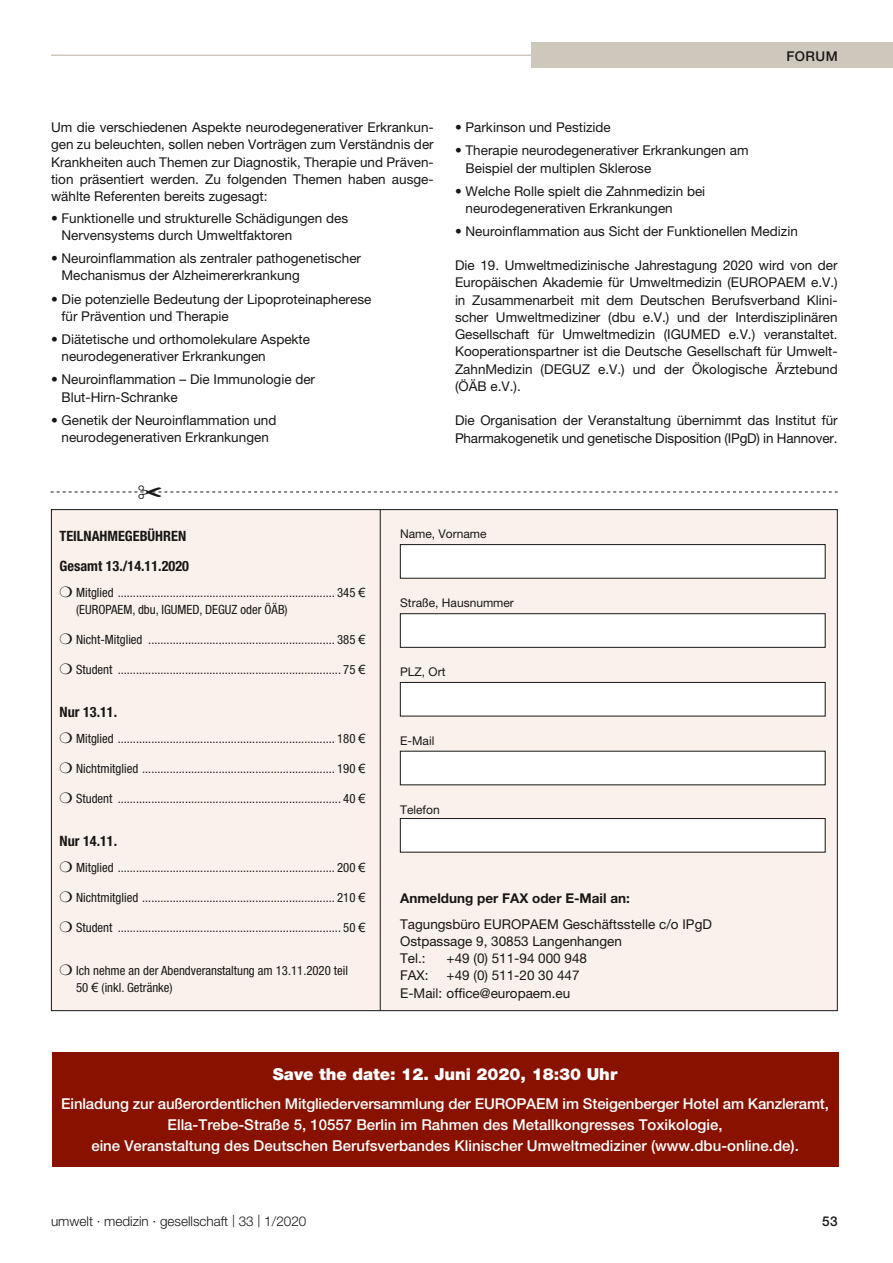
<style>
.page{position:relative;width:893px;height:1263px;background:#fff}
.page>*{position:absolute;margin:0;border:0;box-sizing:border-box;transform-origin:0 0}
.t1{font:900 16.5px "Helvetica Neue";color:#fff}
.t2{font:500 15px/21px "Helvetica Neue";color:#fff;text-align:center}
.t3{font:700 condensed 14.25px/30px "Helvetica Neue";color:#181716}
.t4{font:13.5px/17.2px "Helvetica Neue";color:#181716}
.t5{font:300 13.5px "Helvetica Neue";color:#181716}
.t6{font:700 13.5px "Helvetica Neue";color:#181716}
.t7{font:500 13.5px "Helvetica Neue";letter-spacing:.03em;color:#181716}
.t8{font:condensed 12.75px/17.2px "Helvetica Neue";color:#181716}
.t9{font:12px "Helvetica Neue";color:#181716}
.s1{font-family:"Arial";font-stretch:normal}
.s2{font-size:16.8px}
</style>
<div class="page">
<hr style="left:51px;top:55px;width:480px;height:1px;background:#cec7bb">
<div style="left:531px;top:43px;width:362px;height:25px;background:#cec7bb"></div>
<div style="left:52px;top:1052px;width:786px;height:115px;background:#891100"></div>
<div style="left:51px;top:510px;width:786px;height:501px;background:#faf1ed"></div>
<div style="left:400px;top:545px;width:425px;height:33px;background:#fff"></div>
<div style="left:400px;top:544px;width:425px;height:34px;border:1px solid #181716"></div>
<div style="left:400px;top:614px;width:425px;height:33px;background:#fff"></div>
<div style="left:400px;top:613px;width:425px;height:34px;border:1px solid #181716"></div>
<div style="left:400px;top:682px;width:425px;height:34px;background:#fff"></div>
<div style="left:400px;top:682px;width:425px;height:34px;border:1px solid #181716"></div>
<div style="left:400px;top:751px;width:425px;height:34px;background:#fff"></div>
<div style="left:400px;top:818px;width:425px;height:34px;background:#fff"></div>
<div style="left:400px;top:818px;width:425px;height:34px;border:1px solid #181716"></div>
<hr style="left:380px;top:509px;width:1px;height:502px;background:#181716">
<svg style="left:51px;top:491px;width:787px;height:2px"></svg>
<p class="t7" style="left:787px;top:48px;width:41px">Forum</p>
<p class="t4" style="left:51px;top:118px;width:384px;text-align:justify">Um die verschiedenen Aspekte neurodegenerativer Erkrankun&shy;gen zu beleuchten, sollen neben Vorträgen zum Verständnis der Krankheiten auch Themen zur Diagnostik, Therapie und Präven&shy;tion präsentiert werden. Zu folgenden Themen haben ausge&shy;wählte Referenten bereits zugesagt:</p>
<p class="t4" style="left:62px;top:209px;width:288px;text-indent:-11px">• Funktionelle und strukturelle Schädigungen des<br>Nervensystems durch Umweltfaktoren</p>
<p class="t4" style="left:62px;top:249px;width:301px;text-indent:-11px">• Neuroinflammation als zentraler pathogenetischer<br>Mechanismus der Alzheimererkrankung</p>
<p class="t4" style="left:62px;top:290px;width:311px;text-indent:-11px">• Die potenzielle Bedeutung der Lipoproteinapherese für Prävention und Therapie</p>
<p class="t4" style="left:62px;top:330px;width:250px;text-indent:-11px">• Diätetische und orthomolekulare Aspekte neurodegenerativer Erkrankungen</p>
<p class="t4" style="left:62px;top:371px;width:255px;text-indent:-11px">• Neuroinflammation – Die Immunologie der<br>Blut-Hirn-Schranke</p>
<p class="t4" style="left:51px;top:411px;width:227px;text-align:center">• Genetik der Neuroinflammation und neurodegenerativen Erkrankungen</p>
<p class="t4" style="left:455px;top:118px;width:157px">• Parkinson und Pestizide</p>
<p class="t4" style="left:465px;top:142px;width:285px;text-indent:-11px">• Therapie neurodegenerativer Erkrankungen am<br>Beispiel der multiplen Sklerose</p>
<p class="t4" style="left:465px;top:182px;width:241px;text-indent:-11px">• Welche Rolle spielt die Zahnmedizin bei neurodegenerativen Erkrankungen</p>
<p class="t4" style="left:455px;top:223px;width:344px">• Neuroinflammation aus Sicht der Funktionellen Medizin</p>
<p class="t4" style="left:455px;top:256px;width:384px;text-align:justify">Die 19. Umweltmedizinische Jahrestagung 2020 wird von der Europäischen Akademie für Umweltmedizin (EUROPAEM e.V.) in Zusammenarbeit mit dem Deutschen Berufsverband Klini&shy;scher Umweltmediziner (dbu e.V.) und der Interdisziplinären Gesellschaft für Umweltmedizin (IGUMED e.V.) veranstaltet.<br>Kooperationspartner ist die Deutsche Gesellschaft für Umwelt-ZahnMedizin (DEGUZ e.V.) und der Ökologische Ärztebund (ÖÄB e.V.).</p>
<p class="t4" style="left:455px;top:412px;width:384px">Die Organisation der Veranstaltung übernimmt das Institut für<br>Pharmakogenetik und genetische Disposition (IPgD) in Hannover.</p>
<p class="t3" style="left:60px;top:521px;width:131px">TEILNAHMEGEBÜHREN<br>Gesamt 13./14.11.2020</p>
<p class="t8" style="left:76px;top:584px;width:291px;text-indent:-17px">❍ Mitglied ....................................................................... 345 <span class="s1">€ </span>(EUROPAEM, dbu, IGUMED, DEGUZ oder ÖÄB)</p>
<p class="t8" style="left:60px;top:631px;width:308px">❍ Nicht-Mitglied ............................................................. 385 <span class="s1">€</span></p>
<p class="t8" style="left:60px;top:661px;width:308px">❍ Student ......................................................................... 75 <span class="s1">€</span></p>
<p class="t3" style="left:60px;top:697px;width:59px">Nur 13.11.</p>
<p class="t8" style="left:60px;top:730px;width:308px">❍ Mitglied ....................................................................... 180 <span class="s1">€</span></p>
<p class="t8" style="left:60px;top:760px;width:308px">❍ Nichtmitglied ............................................................... 190 <span class="s1">€</span></p>
<p class="t8" style="left:60px;top:790px;width:308px">❍ Student ......................................................................... 40 <span class="s1">€</span></p>
<p class="t3" style="left:60px;top:826px;width:59px">Nur 14.11.</p>
<p class="t8" style="left:60px;top:858px;width:308px">❍ Mitglied ....................................................................... 200 <span class="s1">€</span></p>
<p class="t8" style="left:60px;top:888px;width:308px">❍ Nichtmitglied ............................................................... 210 <span class="s1">€</span></p>
<p class="t8" style="left:60px;top:918px;width:308px">❍ Student ......................................................................... 50 <span class="s1">€</span></p>
<p class="t8" style="left:76px;top:961px;width:273px;text-indent:-17px">❍ Ich nehme an der Abendveranstaltung am 13.11.2020 teil<br>50 <span class="s1">€</span> (inkl. Getränke)</p>
<p class="t9" style="left:400px;top:526px;width:88px">Name, Vorname</p>
<p class="t9" style="left:400px;top:595px;width:115px">Straße, Hausnummer</p>
<p class="t9" style="left:400px;top:664px;width:47px">PLZ, Ort</p>
<p class="t9" style="left:400px;top:733px;width:36px">E-Mail</p>
<p class="t9" style="left:400px;top:802px;width:41px">Telefon</p>
<p class="t6" style="left:400px;top:890px;width:231px">Anmeldung per FAX oder E-Mail an:</p>
<p class="t4" style="left:400px;top:915px;width:313px">Tagungsbüro EUROPAEM Geschäftsstelle c/o IPgD<br>Ostpassage 9, 30853 Langenhangen<br>Tel.:</p>
<p class="t4" style="left:447px;top:949px;width:142px">+49 (0) 511-94 000 948</p>
<p class="t4" style="left:400px;top:967px;width:181px;text-indent:46px">+49 (0) 511-20 30 447<br>E-Mail: office@europaem.eu</p>
<p class="t4" style="left:400px;top:967px;width:30px">FAX:</p>
<p class="t1" style="left:273px;top:1064px;width:346px">Save the date: 12. Juni 2020, 18:30 Uhr</p>
<p class="t2" style="left:61px;top:1093px;width:769px">Einladung zur außerordentlichen Mitgliederversammlung der EURO PAEM im Steigenberger Hotel am Kanzleramt,<br>Ella-Trebe-Straße 5, 10557 Berlin im Rahmen des Metallkongresses Toxikologie,<br>eine Veranstaltung des Deutschen Berufsverbandes Klinischer Umweltmediziner (www.dbu-online.de).</p>
<p class="t5" style="left:51px;top:1213px;width:257px">umwelt · medizin · gesellschaft <span class="s2">|</span> 33 <span class="s2">|</span> 1/2020</p>
<p class="t7" style="left:822px;top:1213px;width:17px">53</p>
</div>
